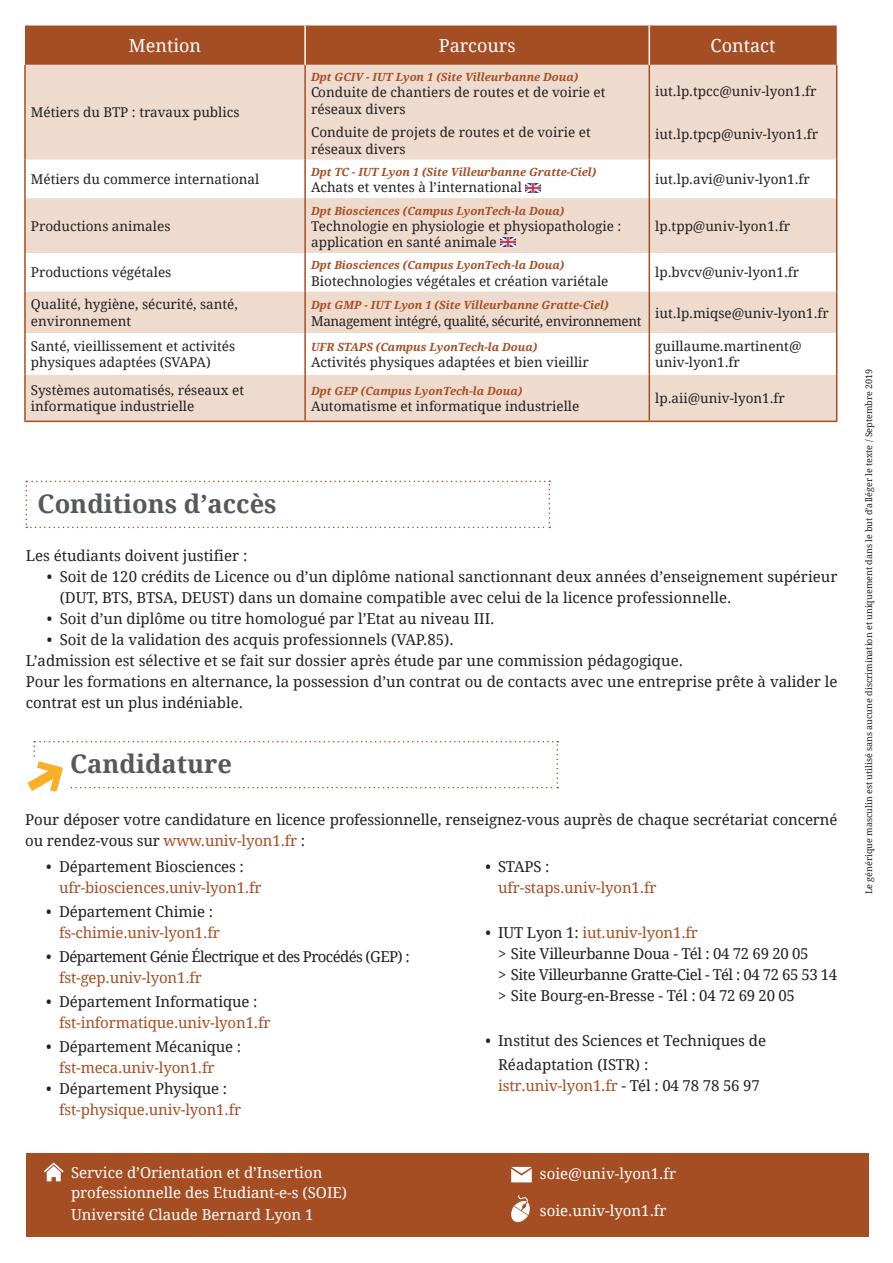
<style>
.page{position:relative;width:893px;height:1263px;background:#fff}
.page>*{position:absolute;margin:0;border:0;box-sizing:border-box;transform-origin:0 0}
.t1{font:700 25.5px "Droid Serif";color:#57585a}
.t2{font:18px "Droid Serif";color:#fff}
.t3{font:15px/21px "Droid Serif";color:#231f20}
.t4{font:15px "Droid Serif";letter-spacing:-.01em;color:#a64e23}
.t5{font:15px/21px "Droid Serif";letter-spacing:-.02em;color:#231f20}
.t6{font:15px/19.5px "Droid Serif";color:#fff}
.t7{font:15px "Droid Serif";letter-spacing:-.04em;color:#231f20}
.t8{font:13.5px/16.2px "Droid Serif";color:#231f20}
.t9{font:13.5px "Droid Serif";letter-spacing:-.03em;color:#231f20}
.t10{font:italic 700 11.25px "Droid Serif";color:#a64e23}
.t11{font:9px "Droid Serif";color:#231f20}
.s1{color:#a64e23}
.s2{color:#231f20}
</style>
<div class="page">
<div style="left:26px;top:1153px;width:843px;height:84px;background:#a64e23"></div>
<svg style="left:511px;top:1167px;width:21px;height:15px"></svg>
<svg style="left:44px;top:1162px;width:20px;height:19px"></svg>
<svg style="left:511px;top:1195px;width:19px;height:28px"></svg>
<svg style="left:28px;top:741px;width:530px;height:51px"></svg>
<svg style="left:26px;top:481px;width:524px;height:47px"></svg>
<div style="left:25px;top:26px;width:812px;height:39px;background:#a64e23"></div>
<svg style="left:26px;top:65px;width:810px;height:356px;fill:#eedbcd"></svg>
<svg style="left:26px;top:333px;width:810px;height:42px"></svg>
<hr style="left:304px;top:26px;width:2px;height:39px;background:#fff">
<hr style="left:649px;top:26px;width:1px;height:39px;background:#fff">
<hr style="left:24px;top:65px;width:2px;height:95px;background:#a64e23">
<hr style="left:24px;top:198px;width:2px;height:55px;background:#a64e23">
<hr style="left:24px;top:292px;width:2px;height:41px;background:#a64e23">
<hr style="left:24px;top:333px;width:2px;height:42px;background:#a64e23">
<hr style="left:304px;top:65px;width:2px;height:95px;background:#a64e23">
<hr style="left:649px;top:65px;width:1px;height:95px;background:#a64e23">
<hr style="left:836px;top:65px;width:1px;height:95px;background:#a64e23">
<hr style="left:304px;top:198px;width:2px;height:55px;background:#a64e23">
<hr style="left:649px;top:198px;width:1px;height:55px;background:#a64e23">
<hr style="left:836px;top:198px;width:1px;height:55px;background:#a64e23">
<hr style="left:304px;top:292px;width:2px;height:41px;background:#a64e23">
<hr style="left:304px;top:333px;width:2px;height:42px;background:#a64e23">
<hr style="left:649px;top:292px;width:1px;height:41px;background:#a64e23">
<hr style="left:649px;top:333px;width:1px;height:42px;background:#a64e23">
<hr style="left:836px;top:292px;width:1px;height:41px;background:#a64e23">
<hr style="left:836px;top:333px;width:1px;height:42px;background:#a64e23">
<hr style="left:24px;top:160px;width:2px;height:38px;background:#a64e23">
<hr style="left:304px;top:160px;width:2px;height:38px;background:#a64e23">
<hr style="left:649px;top:160px;width:1px;height:38px;background:#a64e23">
<hr style="left:836px;top:160px;width:1px;height:38px;background:#a64e23">
<hr style="left:24px;top:253px;width:2px;height:39px;background:#a64e23">
<hr style="left:304px;top:253px;width:2px;height:39px;background:#a64e23">
<hr style="left:649px;top:253px;width:1px;height:39px;background:#a64e23">
<hr style="left:836px;top:253px;width:1px;height:39px;background:#a64e23">
<hr style="left:24px;top:375px;width:2px;height:46px;background:#a64e23">
<hr style="left:304px;top:375px;width:2px;height:46px;background:#a64e23">
<hr style="left:649px;top:375px;width:1px;height:46px;background:#a64e23">
<hr style="left:836px;top:375px;width:1px;height:46px;background:#a64e23">
<hr style="left:24px;top:421px;width:281px;height:1px;background:#a64e23">
<hr style="left:305px;top:421px;width:344px;height:1px;background:#a64e23">
<hr style="left:649px;top:421px;width:188px;height:1px;background:#a64e23">
<img style="left:526px;top:183px;width:15px;height:9px">
<img style="left:500px;top:238px;width:15px;height:9px">
<p class="t2" style="left:129px;top:35px;width:74px">Mention</p>
<p class="t2" style="left:439px;top:35px;width:78px">Parcours</p>
<p class="t2" style="left:711px;top:35px;width:66px">Contact</p>
<p class="t8" style="left:31px;top:105px;width:210px">Métiers du BTP : travaux publics</p>
<p class="t8" style="left:31px;top:171px;width:230px">Métiers du commerce international</p>
<p class="t8" style="left:31px;top:218px;width:141px">Productions animales</p>
<p class="t8" style="left:31px;top:265px;width:142px">Productions végétales</p>
<p class="t10" style="left:311px;top:71px;width:269px">Dpt GCIV - IUT Lyon 1 (Site Villeurbanne Doua)</p>
<p class="t8" style="left:311px;top:85px;width:296px">Conduite de chantiers de routes et de voirie et réseaux divers</p>
<p class="t8" style="left:311px;top:125px;width:281px">Conduite de projets de routes et de voirie et réseaux divers</p>
<p class="t8" style="left:655px;top:83px;width:163px">iut.lp.tpcc@univ-lyon1.fr</p>
<p class="t8" style="left:655px;top:126px;width:164px">iut.lp.tpcp@univ-lyon1.fr</p>
<p class="t10" style="left:311px;top:165px;width:287px">Dpt TC - IUT Lyon 1 (Site Villeurbanne Gratte-Ciel)</p>
<p class="t8" style="left:311px;top:179px;width:212px">Achats et ventes à l’international</p>
<p class="t8" style="left:655px;top:171px;width:156px">iut.lp.avi@univ-lyon1.fr</p>
<p class="t10" style="left:311px;top:204px;width:255px">Dpt Biosciences (Campus LyonTech-la Doua)</p>
<p class="t8" style="left:311px;top:218px;width:312px">Technologie en physiologie et physiopathologie : application en santé animale</p>
<p class="t8" style="left:655px;top:218px;width:136px">lp.tpp@univ-lyon1.fr</p>
<p class="t10" style="left:311px;top:259px;width:255px">Dpt Biosciences (Campus LyonTech-la Doua)</p>
<p class="t8" style="left:311px;top:273px;width:299px">Biotechnologies végétales et création variétale</p>
<p class="t8" style="left:655px;top:265px;width:145px">lp.bvcv@univ-lyon1.fr</p>
<p class="t8" style="left:31px;top:297px;width:208px">Qualité, hygiène, sécurité, santé, environnement</p>
<p class="t10" style="left:311px;top:299px;width:299px">Dpt GMP - IUT Lyon 1 (Site Villeurbanne Gratte-Ciel)</p>
<p class="t9" style="left:311px;top:313px;width:332px">Management intégré, qualité, sécurité, environnement</p>
<p class="t8" style="left:31px;top:338px;width:206px">Santé, vieillissement et activités physiques adaptées (SVAPA)</p>
<p class="t10" style="left:311px;top:340px;width:228px">UFR STAPS (Campus LyonTech-la Doua)</p>
<p class="t8" style="left:311px;top:354px;width:279px">Activités physiques adaptées et bien vieillir</p>
<p class="t8" style="left:31px;top:382px;width:215px">Systèmes automatisés, réseaux et informatique industrielle</p>
<p class="t10" style="left:311px;top:385px;width:213px">Dpt GEP (Campus LyonTech-la Doua)</p>
<p class="t8" style="left:311px;top:398px;width:270px">Automatisme et informatique industrielle</p>
<p class="t8" style="left:655px;top:305px;width:175px">iut.lp.miqse@univ-lyon1.fr</p>
<p class="t8" style="left:655px;top:338px;width:148px">guillaume.martinent@ univ-lyon1.fr</p>
<p class="t8" style="left:655px;top:390px;width:131px">lp.aii@univ-lyon1.fr</p>
<h1 class="t1" style="left:38px;top:489px;width:241px">Conditions d’accès</h1>
<p class="t3" style="left:26px;top:545px;width:223px">Les étudiants doivent justifier :</p>
<p class="t3" style="left:60px;top:566px;width:779px;text-indent:-13px">• Soit de 120 crédits de Licence ou d’un diplôme national sanctionnant deux années d’enseignement supérieur (DUT, BTS, BTSA, DEUST) dans un domaine compatible avec celui de la licence professionnelle.</p>
<p class="t3" style="left:47px;top:608px;width:449px">• Soit d’un diplôme ou titre homologué par l’Etat au niveau III.</p>
<p class="t3" style="left:26px;top:629px;width:813px;text-indent:21px">• Soit de la validation des acquis professionnels (VAP.85).<br>L’admission est sélective et se fait sur dossier après étude par une commission pédagogique.<br>Pour les formations en alternance, la possession d’un contrat ou de contacts avec une entreprise prête à valider le contrat est un plus indéniable.</p>
<h1 class="t1" style="left:70px;top:749px;width:163px">Candidature</h1>
<p class="t3" style="left:25px;top:809px;width:814px">Pour déposer votre candidature en licence professionnelle, renseignez-vous auprès de chaque secrétariat concerné ou rendez-vous sur <span class="s1">www.univ-lyon1.fr</span> :</p>
<p class="t3" style="left:46px;top:856px;width:199px">• Département Biosciences :</p>
<p class="t4" style="left:59px;top:879px;width:204px">ufr-biosciences.univ-lyon1.fr</p>
<p class="t3" style="left:46px;top:901px;width:168px">• Département Chimie :</p>
<p class="t4" style="left:59px;top:924px;width:162px">fs-chimie.univ-lyon1.fr</p>
<p class="t7" style="left:46px;top:948px;width:365px">• Département Génie Électrique et des Procédés (GEP) :</p>
<p class="t4" style="left:59px;top:969px;width:144px">fst-gep.univ-lyon1.fr</p>
<p class="t3" style="left:46px;top:991px;width:213px">• Département Informatique :</p>
<p class="t4" style="left:59px;top:1014px;width:213px">fst-informatique.univ-lyon1.fr</p>
<p class="t3" style="left:46px;top:1036px;width:196px">• Département Mécanique :</p>
<p class="t4" style="left:59px;top:1059px;width:157px">fst-meca.univ-lyon1.fr</p>
<p class="t3" style="left:46px;top:1078px;width:182px">• Département Physique :</p>
<p class="t4" style="left:59px;top:1101px;width:184px">fst-physique.univ-lyon1.fr</p>
<p class="t6" style="left:71px;top:1163px;width:278px">Service d’Orientation et d’Insertion professionnelle des Etudiant-e-s (SOIE)</p>
<p class="t6" style="left:71px;top:1205px;width:244px">Université Claude Bernard Lyon 1</p>
<p class="t3" style="left:485px;top:856px;width:65px">• STAPS :</p>
<p class="t4" style="left:498px;top:879px;width:160px">ufr-staps.univ-lyon1.fr</p>
<p class="t5" style="left:498px;top:922px;width:341px;text-indent:-13px">• IUT Lyon 1: <span class="s1">iut.univ-lyon1.fr<br></span>&gt; Site Villeurbanne Doua - Tél : 04 72 69 20 05<br>&gt; Site Villeurbanne Gratte-Ciel - Tél : 04 72 65 53 14 &gt; Site Bourg-en-Bresse - Tél : 04 72 69 20 05</p>
<p class="t3" style="left:498px;top:1029px;width:270px;line-height:24px;text-indent:-13px">• Institut des Sciences et Techniques de<br>Réadaptation (ISTR) :</p>
<p class="t4" style="left:498px;top:1077px;width:263px">istr.univ-lyon1.fr <span class="s2">- Tél : 04 78 78 56 97</span></p>
<p class="t6" style="left:540px;top:1164px;width:138px">soie@univ-lyon1.fr</p>
<p class="t6" style="left:540px;top:1201px;width:128px">soie.univ-lyon1.fr</p>
<p class="t11" style="left:864px;top:894px;width:527px;rotate:-90deg">Le générique masculin est utilisé sans aucune discrimination et uniquement dans le but d’alléger le texte / Septembre 2019</p>
</div>
